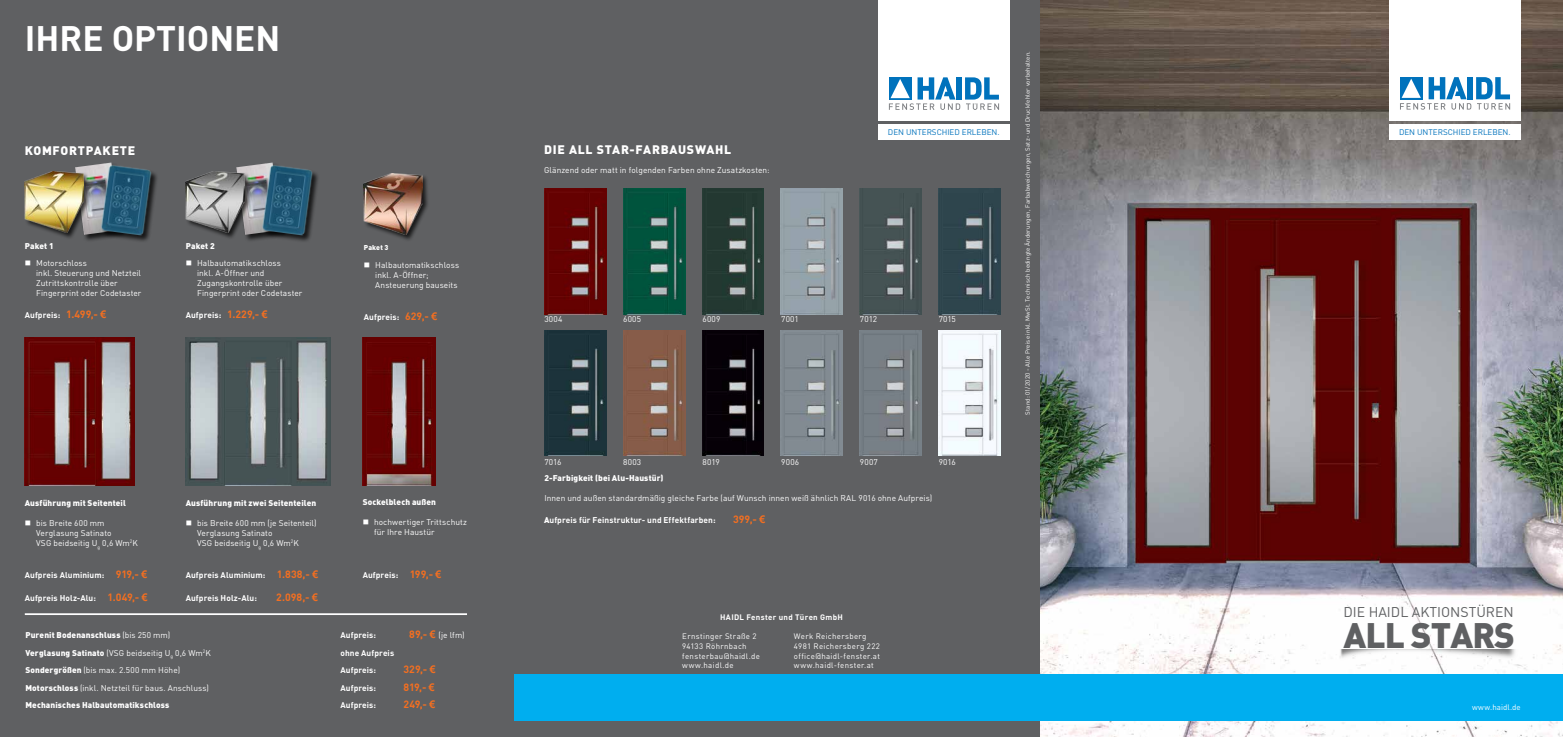
<style>
.page{position:relative;width:1563px;height:737px;background:#fff}
.page>*{position:absolute;margin:0;border:0;box-sizing:border-box;transform-origin:0 0}
.t1{font:700 35px "DIN";color:#fff}
.t2{font:900 35px "DIN";color:#5f6062}
.t3{font:14px "DIN";color:#5f6062}
.t4{font:900 12.25px "DIN";letter-spacing:.055em;color:#fff}
.t5{font:700 10.5px "DIN";letter-spacing:.005em;color:#f36f21}
.t6{font:8.31px/10px "DIN";letter-spacing:.01em;color:#fff}
.t7{font:700 8.31px "DIN";letter-spacing:.01em;color:#fff}
.t8{font:900 8.31px "DIN";letter-spacing:.01em;color:#fff}
.t9{font:8.05px "DIN";letter-spacing:-.005em;color:#0072bc}
.t10{font:7.88px "DIN";letter-spacing:.04em;color:#fff}
.t11{font:700 7.88px "DIN";letter-spacing:.04em;color:#fff}
.t12{font:7.88px "DIN";letter-spacing:.01em;color:#fff}
.t13{font:900 7px "DIN";color:#fff}
.t14{font:6.12px "DIN";letter-spacing:.02em;color:#fff}
.s1{font-size:10.5px;color:#f36f21}
.s2{font-family:"Arial";font-size:10.5px;color:#f36f21}
.s3{font-family:"Arial"}
.s4{font-weight:400}
.s5{font-weight:700;font-size:10.5px;color:#f36f21}
.s6{font-family:"Arial";font-weight:700;font-size:10.5px;color:#f36f21}
.s7{font-weight:900}
</style>
<div class="page">
<img style="left:1039px;top:0;width:524px;height:737px">
<div style="left:0;top:0;width:1039px;height:737px;background:#5f6062"></div>
<div style="left:1389px;top:0;width:131px;height:120px;background:#fff"></div>
<div style="left:1389px;top:124px;width:131px;height:16px;background:#fff"></div>
<svg style="left:1400px;top:77px;width:110px;height:33px"></svg>
<div style="left:515px;top:674px;width:1048px;height:47px;background:#00aeef"></div>
<div style="left:878px;top:0;width:131px;height:120px;background:#fff"></div>
<div style="left:878px;top:124px;width:131px;height:16px;background:#fff"></div>
<svg style="left:889px;top:77px;width:110px;height:33px"></svg>
<div style="left:363px;top:173px;width:67px;height:69px;background:#000;opacity:.75"></div>
<img style="left:364px;top:173px;width:58px;height:62px">
<div style="left:236px;top:162px;width:53px;height:80px;background:#000;opacity:.75"></div>
<img style="left:236px;top:162px;width:25px;height:73px">
<div style="left:185px;top:171px;width:67px;height:69px;background:#000;opacity:.75"></div>
<img style="left:186px;top:171px;width:58px;height:62px">
<div style="left:263px;top:165px;width:57px;height:78px;background:#000;opacity:.75"></div>
<img style="left:261px;top:162px;width:54px;height:74px">
<div style="left:75px;top:162px;width:53px;height:80px;background:#000;opacity:.75"></div>
<img style="left:75px;top:162px;width:25px;height:73px">
<div style="left:101px;top:165px;width:58px;height:78px;background:#000;opacity:.75"></div>
<img style="left:100px;top:162px;width:54px;height:74px">
<div style="left:24px;top:171px;width:67px;height:69px;background:#000;opacity:.75"></div>
<img style="left:25px;top:171px;width:58px;height:62px">
<img style="left:25px;top:337px;width:110px;height:149px">
<img style="left:186px;top:337px;width:144px;height:149px">
<img style="left:363px;top:337px;width:73px;height:149px">
<img style="left:544px;top:189px;width:62px;height:125px">
<img style="left:623px;top:189px;width:62px;height:125px">
<img style="left:702px;top:189px;width:62px;height:125px">
<img style="left:781px;top:189px;width:62px;height:125px">
<img style="left:859px;top:189px;width:62px;height:125px">
<img style="left:938px;top:189px;width:62px;height:125px">
<img style="left:544px;top:330px;width:62px;height:126px">
<img style="left:623px;top:330px;width:62px;height:126px">
<img style="left:702px;top:330px;width:62px;height:126px">
<img style="left:938px;top:330px;width:62px;height:126px">
<img style="left:781px;top:330px;width:62px;height:125px">
<img style="left:859px;top:330px;width:62px;height:125px">
<hr style="left:25px;top:613px;width:442px;height:2px;background:#fff">
<img style="left:1335px;top:649px;width:189px;height:13px">
<h1 class="t1" style="left:25px;top:16px;width:257px">IHRE OPTIONEN</h1>
<h3 class="t4" style="left:25px;top:142px;width:112px">Komfortpakete</h3>
<p class="t8" style="left:25px;top:240px;width:30px">Paket 1</p>
<p class="t6" style="left:36px;top:257px;width:107px;text-indent:-11px">■ Motorschloss<br>inkl. Steuerung und Netzteil<br>Zutrittskontrolle über<br>Fingerprint oder Codetaster</p>
<p class="t7" style="left:25px;top:310px;width:83px">Aufpreis: <span class="s1">1.499,-</span> <span class="s2">€</span></p>
<p class="t8" style="left:186px;top:240px;width:30px">Paket 2</p>
<p class="t6" style="left:197px;top:257px;width:107px;text-indent:-11px">■ Halbautomatikschloss<br>inkl. A-Öffner und<br>Zugangskontrolle über<br>Fingerprint oder Codetaster</p>
<p class="t7" style="left:186px;top:310px;width:83px">Aufpreis: <span class="s1">1.229,-</span> <span class="s2">€</span></p>
<p class="t13" style="left:364px;top:242px;width:26px">Paket 3</p>
<p class="t6" style="left:375px;top:260px;width:85px;text-indent:-11px">■ Halbautomatikschloss inkl. A-Öffner;<br>Ansteuerung bauseits</p>
<p class="t7" style="left:364px;top:312px;width:75px">Aufpreis: <span class="s1">629,-</span> <span class="s2">€</span></p>
<p class="t8" style="left:25px;top:497px;width:103px">Ausführung mit Seitenteil</p>
<p class="t6" style="left:36px;top:517px;width:103px;text-indent:-11px">■ bis Breite 600 mm<br>Verglasung Satinato<br>VSG beidseitig U<sub>g</sub> 0,6 Wm<sup>2</sup>K</p>
<p class="t7" style="left:25px;top:570px;width:124px">Aufpreis Aluminium: <span class="s1">919,-</span> <span class="s2">€</span></p>
<p class="t7" style="left:25px;top:592px;width:124px">Aufpreis Holz-Alu: <span class="s1">1.049,-</span> <span class="s2">€</span></p>
<p class="t8" style="left:186px;top:497px;width:132px">Ausführung mit zwei Seitenteilen</p>
<p class="t6" style="left:197px;top:517px;width:121px;text-indent:-11px">■ bis Breite 600 mm (je Seitenteil)<br>Verglasung Satinato<br>VSG beidseitig U<sub>g</sub> 0,6 Wm<sup>2</sup>K</p>
<p class="t7" style="left:186px;top:570px;width:134px">Aufpreis Aluminium: <span class="s1">1.838,-</span> <span class="s2">€</span></p>
<p class="t7" style="left:186px;top:592px;width:73px">Aufpreis Holz-Alu:</p>
<p class="t5" style="left:276px;top:590px;width:43px">2.098,- <span class="s3">€</span></p>
<p class="t8" style="left:363px;top:496px;width:75px">Sockelblech außen</p>
<p class="t6" style="left:374px;top:517px;width:94px;text-indent:-11px">■ hochwertiger Trittschutz für Ihre Haustür</p>
<p class="t7" style="left:363px;top:569px;width:80px">Aufpreis: <span class="s1">199,-</span> <span class="s2">€</span></p>
<p class="t8" style="left:25px;top:629px;width:146px">Purenit Bodenanschluss <span class="s4">(bis 250 mm)</span></p>
<p class="t7" style="left:340px;top:629px;width:37px">Aufpreis:</p>
<p class="t6" style="left:409px;top:630px;width:57px"><span class="s5">89,-</span> <span class="s6">€</span> (je lfm)</p>
<p class="t6" style="left:25px;top:647px;width:187px"><span class="s7">Verglasung Satinato</span> (VSG beidseitig U<sub>g</sub> 0,6 Wm<sup>2</sup>K</p>
<p class="t7" style="left:340px;top:647px;width:55px">ohne Aufpreis</p>
<p class="t6" style="left:25px;top:665px;width:156px"><span class="s7">Sondergrößen</span> (bis max. 2.500 mm Höhe)</p>
<p class="t7" style="left:340px;top:664px;width:37px">Aufpreis:</p>
<p class="t5" style="left:403px;top:662px;width:34px">329,- <span class="s3">€</span></p>
<p class="t6" style="left:25px;top:682px;width:185px"><span class="s7">Motorschloss</span> (inkl. Netzteil für baus. Anschluss)</p>
<p class="t7" style="left:340px;top:682px;width:37px">Aufpreis:</p>
<p class="t5" style="left:403px;top:680px;width:33px">819,- <span class="s3">€</span></p>
<p class="t8" style="left:25px;top:699px;width:145px">Mechanisches Halbautomatikschloss</p>
<p class="t7" style="left:340px;top:699px;width:37px">Aufpreis:</p>
<p class="t5" style="left:403px;top:697px;width:33px">249,- <span class="s3">€</span></p>
<h3 class="t4" style="left:544px;top:142px;width:70px">DIE ALL STAR</h3>
<h3 class="t4" style="left:629px;top:142px;width:15px">-FAR</h3>
<h3 class="t4" style="left:661px;top:142px;width:72px">BAUSWAHL</h3>
<p class="t6" style="left:544px;top:164px;width:227px">Glänzend oder matt in folgenden Farben ohne Zusatzkosten:</p>
<p class="t9" style="left:888px;top:127px;width:113px">DEN UNTERSCHIED ERLEBEN.</p>
<p class="t6" style="left:544px;top:314px;width:20px">3004</p>
<p class="t6" style="left:623px;top:314px;width:19px">6005</p>
<p class="t6" style="left:702px;top:314px;width:20px">6009</p>
<p class="t6" style="left:781px;top:314px;width:19px">7001</p>
<p class="t6" style="left:860px;top:314px;width:19px">7012</p>
<p class="t6" style="left:938px;top:314px;width:19px">7015</p>
<p class="t6" style="left:544px;top:457px;width:19px">7016</p>
<p class="t6" style="left:623px;top:457px;width:20px">8003</p>
<p class="t6" style="left:702px;top:457px;width:19px">8019</p>
<p class="t6" style="left:781px;top:457px;width:20px">9006</p>
<p class="t6" style="left:860px;top:457px;width:19px">9007</p>
<p class="t6" style="left:938px;top:457px;width:19px">9016</p>
<p class="t8" style="left:544px;top:473px;width:121px">2-Farbigkeit (bei Alu-Haustür)</p>
<p class="t6" style="left:544px;top:493px;width:389px">Innen und außen standardmäßig gleiche Farbe (auf Wunsch innen weiß ähnlich RAL 9016 ohne Aufpreis)</p>
<p class="t7" style="left:544px;top:514px;width:173px"><span class="s7">A</span>ufpreis für Feinstruktur- und Effektfarben:</p>
<p class="t5" style="left:733px;top:512px;width:34px">399,- <span class="s3">€</span></p>
<p class="t14" style="left:1024px;top:414px;width:365px;rotate:-90deg">Stand: 01/2020 - Alle Preise inkl. MwSt. Technisch bedingte Änderungen, Farbabweichungen, Satz- und Druckfehler vorbehalten.</p>
<p class="t11" style="left:720px;top:612px;width:124px">HAIDL Fenster und Türen GmbH</p>
<p class="t10" style="left:682px;top:631px;width:76px">Ernstinger Straße 2</p>
<p class="t10" style="left:794px;top:631px;width:74px">Werk Reichersberg</p>
<p class="t10" style="left:682px;top:641px;width:66px">94133 Röhrnbach</p>
<p class="t10" style="left:794px;top:641px;width:88px">4981 Reichersberg 222</p>
<p class="t10" style="left:682px;top:651px;width:79px">fensterbau@haidl.de</p>
<p class="t10" style="left:794px;top:651px;width:87px">office@haidl-fenster.at</p>
<p class="t10" style="left:682px;top:660px;width:53px">www.haidl.de</p>
<p class="t10" style="left:794px;top:660px;width:81px">www.haidl-fenster.at</p>
<p class="t9" style="left:1399px;top:127px;width:113px">DEN UNTERSCHIED ERLEBEN.</p>
<h2 class="t3" style="left:1343px;top:603px;width:172px">DIE HAIDL AKTIONSTÜREN</h2>
<h1 class="t2" style="left:1343px;top:612px;width:173px">ALL STARS</h1>
<p class="t12" style="left:1472px;top:702px;width:50px">www.haidl.de</p>
</div>
